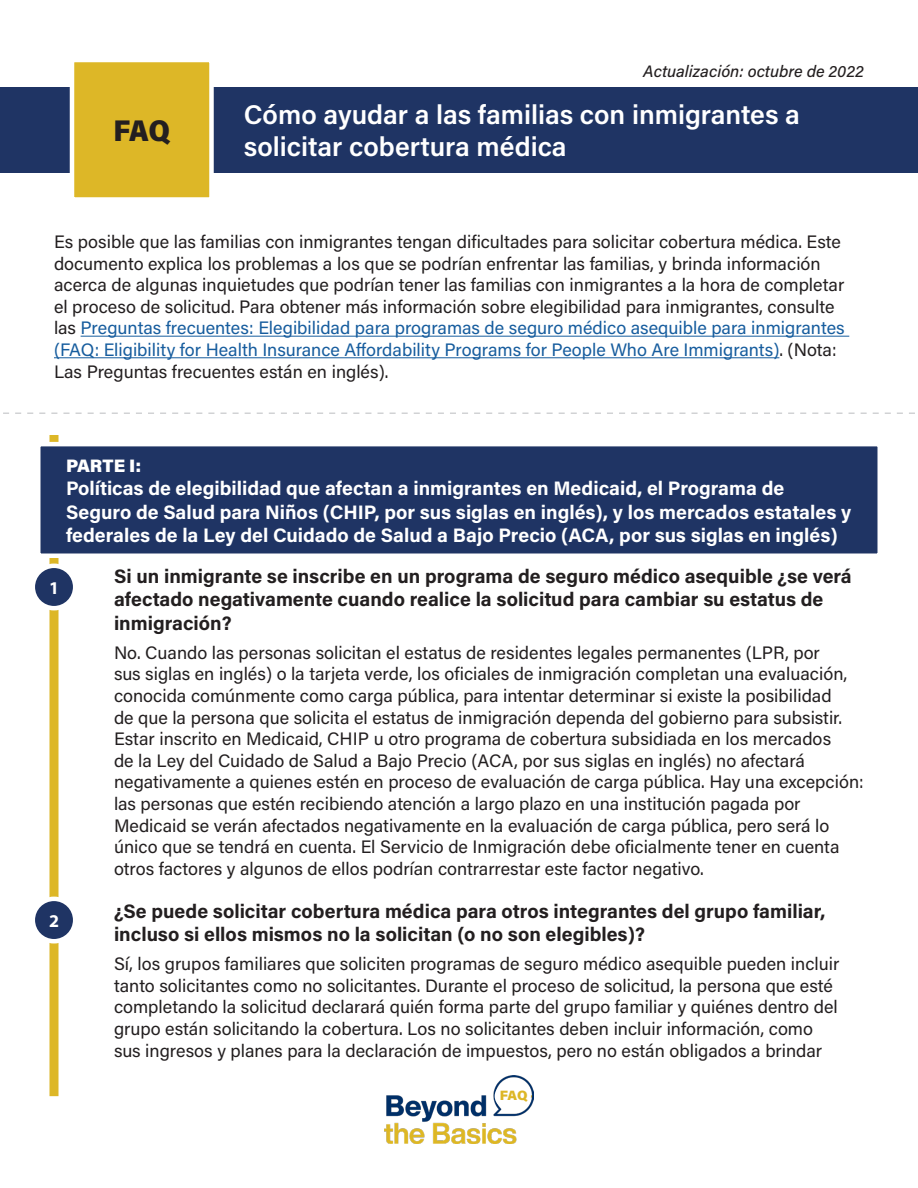
<style>
.page{position:relative;width:918px;height:1188px;background:#fff}
.page>*{position:absolute;margin:0;border:0;box-sizing:border-box;transform-origin:0 0}
.t1{font:900 30px "Acumin Pro Semi Cond";color:#231f20}
.t2{font:600 27px/32.4px "Acumin Pro";color:#fff}
.Key_Facts_Q_Title{font:700 19.5px/23.4px "Acumin Pro";color:#231f20}
.Paragraph_Text{font:700 19.5px/23.4px "Acumin Pro";color:#fff}
.Paragraph_Text-2{font:18px/21.6px "Acumin Pro";color:#231f20}
.Paragraph_Text-3{font:900 18px "Acumin Pro";color:#fff}
.t3{font:700 18px "Myriad Pro";color:#fff}
.t4{font:italic 500 16.5px "Acumin Pro";color:#231f20}
.t5{font:900 13.5px "Acumin Pro";color:#ddb727}
.s1{color:#175d9e}
</style>
<div class="page">
<div style="left:0;top:87px;width:918px;height:85px;background:#1f3464"></div>
<div style="left:70px;top:58px;width:144px;height:144px;background:#ddb727;border:4px solid #fff"></div>
<img style="left:384px;top:1075px;width:150px;height:68px">
<div style="left:495px;top:1082px;width:36px;height:29px;background:#fff;border-radius:50%"></div>
<div style="left:50px;top:435px;width:8px;height:661px;background:#ddb727"></div>
<div style="left:33px;top:566px;width:42px;height:42px;background:#1f3464;border-radius:50%"></div>
<div style="left:31px;top:564px;width:46px;height:46px;border:4px solid #fff;border-radius:50%"></div>
<div style="left:33px;top:899px;width:42px;height:42px;background:#1f3464;border-radius:50%"></div>
<div style="left:31px;top:897px;width:46px;height:47px;border:4px solid #fff;border-radius:50%"></div>
<hr style="left:81px;top:336px;width:768px;height:1px;background:#175d9e">
<hr style="left:54px;top:357px;width:725px;height:1px;background:#175d9e">
<svg style="left:3px;top:412px;width:912px;height:2px"></svg>
<svg style="left:40px;top:440px;width:838px;height:120px;background:#374a74"></svg>
<h1 class="t1" style="left:113px;top:109px;width:58px">FAQ</h1>
<p class="t4" style="left:643px;top:59px;width:222px">Actualización: octubre de 2022</p>
<p class="t2" style="left:244px;top:97px;width:558px">Cómo ayudar a las familias con inmigrantes a solicitar cobertura médica</p>
<p class="Paragraph_Text-2" style="left:54px;top:230px;width:792px">Es posible que las familias con inmigrantes tengan dificultades para solicitar cobertura médica. Este documento explica los problemas a los que se podrían enfrentar las familias, y brinda información acerca de algunas inquietudes que podrían tener las familias con inmigrantes a la hora de completar el proceso de solicitud. Para obtener más información sobre elegibilidad para inmigrantes, consulte las <span class="s1">Preguntas frecuentes: Elegibilidad para programas de seguro médico asequible para inmigrantes (FAQ: Eligibility for Health Insurance Affordability Programs for People Who Are Immigrants)</span>. (Nota:<br>Las Preguntas frecuentes están en inglés).</p>
<p class="Paragraph_Text-3" style="left:66px;top:453px;width:77px">PARTE I:</p>
<p class="Paragraph_Text" style="left:66px;top:476px;width:787px">Políticas de elegibilidad que afectan a inmigrantes en Medicaid, el Programa de<br>Seguro de Salud para Niños (CHIP, por sus siglas en inglés), y los mercados estatales y federales de la Ley del Cuidado de Salud a Bajo Precio (ACA, por sus siglas en inglés)</p>
<p class="t3" style="left:49px;top:576px;width:11px">1</p>
<p class="t3" style="left:49px;top:909px;width:11px">2</p>
<p class="Key_Facts_Q_Title" style="left:114px;top:563px;width:739px">Si un inmigrante se inscribe en un programa de seguro médico asequible ¿se verá afectado negativamente cuando realice la solicitud para cambiar su estatus de inmigración?</p>
<p class="Paragraph_Text-2" style="left:114px;top:641px;width:751px">No. Cuando las personas solicitan el estatus de residentes legales permanentes (LPR, por<br>sus siglas en inglés) o la tarjeta verde, los oficiales de inmigración completan una evaluación, conocida comúnmente como carga pública, para intentar determinar si existe la posibilidad<br>de que la persona que solicita el estatus de inmigración dependa del gobierno para subsistir.<br>Estar inscrito en Medicaid, CHIP u otro programa de cobertura subsidiada en los mercados<br>de la Ley del Cuidado de Salud a Bajo Precio (ACA, por sus siglas en inglés) no afectará negativamente a quienes estén en proceso de evaluación de carga pública. Hay una excepción: las personas que estén recibiendo atención a largo plazo en una institución pagada por Medicaid se verán afectados negativamente en la evaluación de carga pública, pero será lo único que se tendrá en cuenta. El Servicio de Inmigración debe oficialmente tener en cuenta otros factores y algunos de ellos podrían contrarrestar este factor negativo.</p>
<p class="Key_Facts_Q_Title" style="left:114px;top:898px;width:713px">¿Se puede solicitar cobertura médica para otros integrantes del grupo familiar, incluso si ellos mismos no la solicitan (o no son elegibles)?</p>
<p class="Paragraph_Text-2" style="left:114px;top:952px;width:727px">Sí, los grupos familiares que soliciten programas de seguro médico asequible pueden incluir tanto solicitantes como no solicitantes. Durante el proceso de solicitud, la persona que esté completando la solicitud declarará quién forma parte del grupo familiar y quiénes dentro del grupo están solicitando la cobertura. Los no solicitantes deben incluir información, como sus ingresos y planes para la declaración de impuestos, pero no están obligados a brindar</p>
<p class="t5" style="left:500px;top:1086px;width:29px">FAQ</p>
</div>
